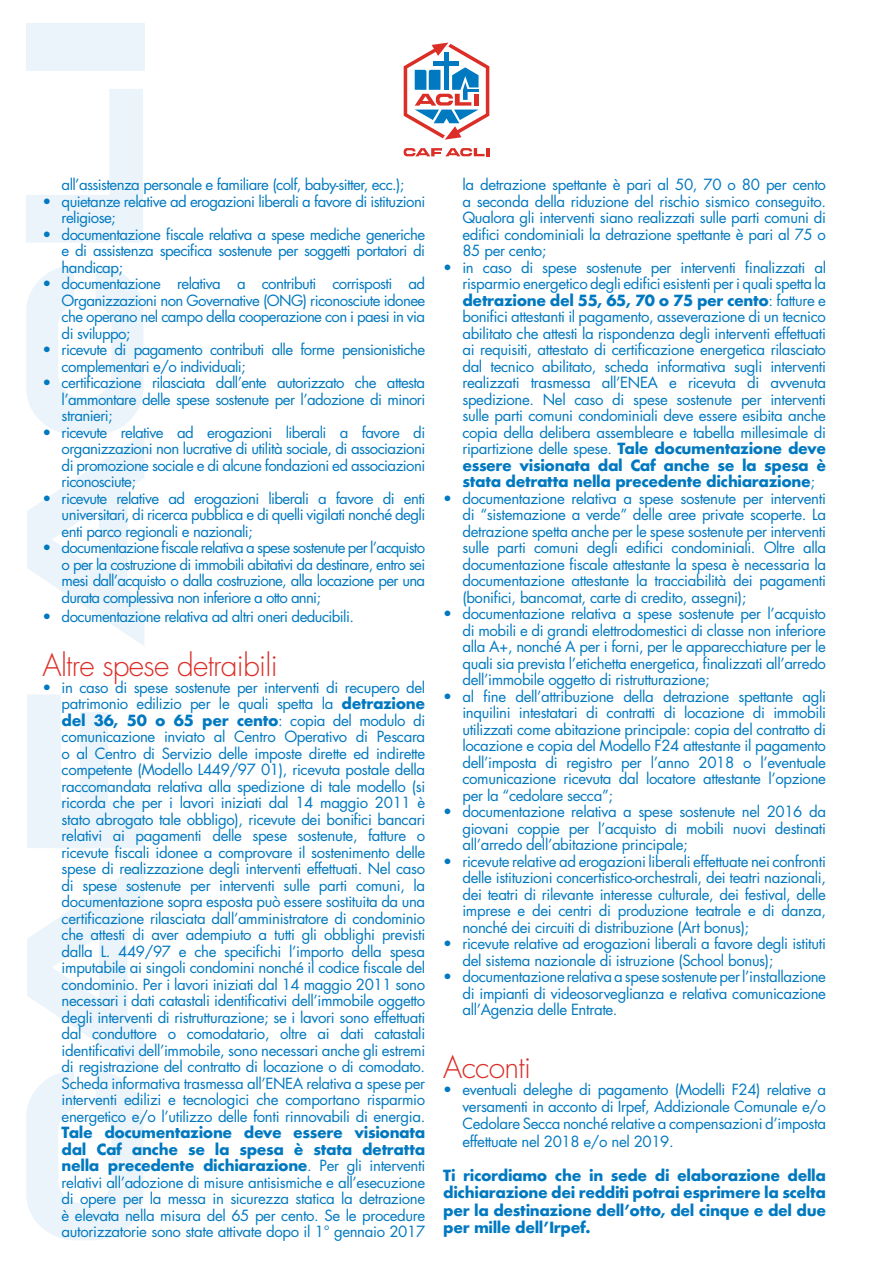
<style>
.page{position:relative;width:893px;height:1263px;background:#fff}
.page>*{position:absolute;margin:0;border:0;box-sizing:border-box;transform-origin:0 0}
.t1{font:300 30px "Futura Std";letter-spacing:-.025em;color:#db2e27}
.t2{font:15px/16.5px "Futura";letter-spacing:-.025em;color:#0079c1;text-align:justify}
.t3{font:700 15px/17.2px "Futura";letter-spacing:-.025em;color:#0079c1;text-align:justify}
.s1{font-weight:700}
</style>
<div class="page">
<div style="left:26px;top:23px;width:118px;height:48px;background:#ebf4fa"></div>
<svg style="left:26px;top:89px;width:117px;height:154px"></svg>
<svg style="left:26px;top:265px;width:118px;height:381px"></svg>
<svg style="left:27px;top:694px;width:117px;height:154px"></svg>
<svg style="left:26px;top:861px;width:118px;height:379px"></svg>
<svg style="left:404px;top:148px;width:85px;height:8px"></svg>
<svg style="left:404px;top:43px;width:85px;height:97px"></svg>
<p class="t2" style="left:62px;top:177px;width:344px">all’assistenza personale e familiare (colf, baby-sitter, ecc.);</p>
<p class="t2" style="left:62px;top:193px;width:365px;text-indent:-19px">• quietanze relative ad erogazioni liberali a favore di istituzioni religiose;</p>
<p class="t2" style="left:62px;top:226px;width:365px;text-indent:-19px">• documentazione fiscale relativa a spese mediche generiche e di assistenza specifica sostenute per soggetti portatori di handicap;</p>
<p class="t2" style="left:62px;top:276px;width:365px;text-indent:-19px">• documentazione relativa a contributi corrisposti ad Organizzazioni non Governative (ONG) riconosciute idonee che operano nel campo della cooperazione con i paesi in via di sviluppo;</p>
<p class="t2" style="left:62px;top:342px;width:365px;text-indent:-19px">• ricevute di pagamento contributi alle forme pensionistiche complementari e/o individuali;</p>
<p class="t2" style="left:62px;top:375px;width:365px;text-indent:-19px">• certificazione rilasciata dall’ente autorizzato che attesta l’ammontare delle spese sostenute per l’adozione di minori stranieri;</p>
<p class="t2" style="left:62px;top:424px;width:365px;text-indent:-19px">• ricevute relative ad erogazioni liberali a favore di organizzazioni non lucrative di utilità sociale, di associazioni di promozione sociale e di alcune fondazioni ed associazioni riconosciute;</p>
<p class="t2" style="left:62px;top:490px;width:365px;text-indent:-19px">• ricevute relative ad erogazioni liberali a favore di enti universitari, di ricerca pubblica e di quelli vigilati nonché degli enti parco regionali e nazionali;</p>
<p class="t2" style="left:62px;top:540px;width:365px;text-indent:-19px">• documentazione fiscale relativa a spese sostenute per l’acquisto o per la costruzione di immobili abitativi da destinare, entro sei mesi dall’acquisto o dalla costruzione, alla locazione per una durata complessiva non inferiore a otto anni;</p>
<p class="t2" style="left:43px;top:609px;width:313px">• documentazione relativa ad altri oneri deducibili.</p>
<h1 class="t1" style="left:43px;top:647px;width:237px">Altre spese detraibili</h1>
<p class="t2" style="left:62px;top:679px;width:365px;text-indent:-19px">• in caso di spese sostenute per interventi di recupero del patrimonio edilizio per le quali spetta la <span class="s1">detrazione del 36, 50 o 65 per cento</span>: copia del modulo di comunicazione inviato al Centro Operativo di Pescara o al Centro di Servizio delle imposte dirette ed indirette competente (Modello L449/97 01), ricevuta postale della raccomandata relativa alla spedizione di tale modello (si ricorda che per i lavori iniziati dal 14 maggio 2011 è stato abrogato tale obbligo), ricevute dei bonifici bancari relativi ai pagamenti delle spese sostenute, fatture o ricevute fiscali idonee a comprovare il sostenimento delle spese di realizzazione degli interventi effettuati. Nel caso di spese sostenute per interventi sulle parti comuni, la documentazione sopra esposta può essere sostituita da una certificazione rilasciata dall’amministratore di condominio che attesti di aver adempiuto a tutti gli obblighi previsti dalla L. 449/97 e che specifichi l’importo della spesa imputabile ai singoli condomini nonché il codice fiscale del condominio. Per i lavori iniziati dal 14 maggio 2011 sono necessari i dati catastali identificativi dell’immobile oggetto degli interventi di ristrutturazione; se i lavori sono effettuati dal conduttore o comodatario, oltre ai dati catastali identificativi dell’immobile, sono necessari anche gli estremi di registrazione del contratto di locazione o di comodato.<br>Scheda informativa trasmessa all’ENEA relativa a spese per interventi edilizi e tecnologici che comportano risparmio energetico e/o l’utilizzo delle fonti rinnovabili di energia.</p>
<p class="t2" style="left:62px;top:1125px;width:365px"><span class="s1">Tale documentazione deve essere visionata dal Caf anche se la spesa è stata detratta nella precedente dichiarazione</span>. Per gli interventi relativi all’adozione di misure antisismiche e all’esecuzione di opere per la messa in sicurezza statica la detrazione è elevata nella misura del 65 per cento. Se le procedure autorizzatorie sono state attivate dopo il 1° gennaio 2017</p>
<p class="t2" style="left:462px;top:177px;width:365px">la detrazione spettante è pari al 50, 70 o 80 per cento a seconda della riduzione del rischio sismico conseguito.<br>Qualora gli interventi siano realizzati sulle parti comuni di edifici condominiali la detrazione spettante è pari al 75 o 85 per cento;</p>
<p class="t2" style="left:462px;top:259px;width:365px;text-indent:-19px">• in caso di spese sostenute per interventi finalizzati al risparmio energetico degli edifici esistenti per i quali spetta la <span class="s1">detrazione del 55, 65, 70 o 75 per cento</span>: fatture e bonifici attestanti il pagamento, asseverazione di un tecnico abilitato che attesti la rispondenza degli interventi effettuati ai requisiti, attestato di certificazione energetica rilasciato dal tecnico abilitato, scheda informativa sugli interventi realizzati trasmessa all’ENEA e ricevuta di avvenuta spedizione. Nel caso di spese sostenute per interventi sulle parti comuni condominiali deve essere esibita anche copia della delibera assembleare e tabella millesimale di ripartizione delle spese. <span class="s1">Tale documentazione deve essere visionata dal Caf anche se la spesa è stata detratta nella precedente dichiarazione</span>;</p>
<p class="t2" style="left:462px;top:490px;width:365px;text-indent:-19px">• documentazione relativa a spese sostenute per interventi di “sistemazione a verde” delle aree private scoperte. La detrazione spetta anche per le spese sostenute per interventi sulle parti comuni degli edifici condominiali. Oltre alla documentazione fiscale attestante la spesa è necessaria la documentazione attestante la tracciabilità dei pagamenti (bonifici, bancomat, carte di credito, assegni);</p>
<p class="t2" style="left:462px;top:606px;width:365px;text-indent:-19px">• documentazione relativa a spese sostenute per l’acquisto di mobili e di grandi elettrodomestici di classe non inferiore alla A+, nonché A per i forni, per le apparecchiature per le quali sia prevista l’etichetta energetica, finalizzati all’arredo dell’immobile oggetto di ristrutturazione;</p>
<p class="t2" style="left:462px;top:688px;width:365px;text-indent:-19px">• al fine dell’attribuzione della detrazione spettante agli inquilini intestatari di contratti di locazione di immobili utilizzati come abitazione principale: copia del contratto di locazione e copia del Modello F24 attestante il pagamento dell’imposta di registro per l’anno 2018 o l’eventuale comunicazione ricevuta dal locatore attestante l’opzione per la “cedolare secca”;</p>
<p class="t2" style="left:462px;top:804px;width:365px;text-indent:-19px">• documentazione relativa a spese sostenute nel 2016 da giovani coppie per l’acquisto di mobili nuovi destinati all’arredo dell’abitazione principale;</p>
<p class="t2" style="left:462px;top:853px;width:365px;text-indent:-19px">• ricevute relative ad erogazioni liberali effettuate nei confronti delle istituzioni concertistico-orchestrali, dei teatri nazionali, dei teatri di rilevante interesse culturale, dei festival, delle imprese e dei centri di produzione teatrale e di danza, nonché dei circuiti di distribuzione (Art bonus);</p>
<p class="t2" style="left:462px;top:936px;width:365px;text-indent:-19px">• ricevute relative ad erogazioni liberali a favore degli istituti del sistema nazionale di istruzione (School bonus);</p>
<p class="t2" style="left:462px;top:969px;width:365px;text-indent:-19px">• documentazione relativa a spese sostenute per l’installazione di impianti di videosorveglianza e relativa comunicazione all’Agenzia delle Entrate.</p>
<h1 class="t1" style="left:443px;top:1048px;width:89px">Acconti</h1>
<p class="t2" style="left:462px;top:1081px;width:365px;line-height:17.2px;text-indent:-19px">• eventuali deleghe di pagamento (Modelli F24) relative a versamenti in acconto di Irpef, Addizionale Comunale e/o Cedolare Secca nonché relative a compensazioni d’imposta effettuate nel 2018 e/o nel 2019.</p>
<p class="t3" style="left:443px;top:1166px;width:384px">Ti ricordiamo che in sede di elaborazione della dichiarazione dei redditi potrai esprimere la scelta per la destinazione dell’otto, del cinque e del due per mille dell’Irpef.</p>
</div>
